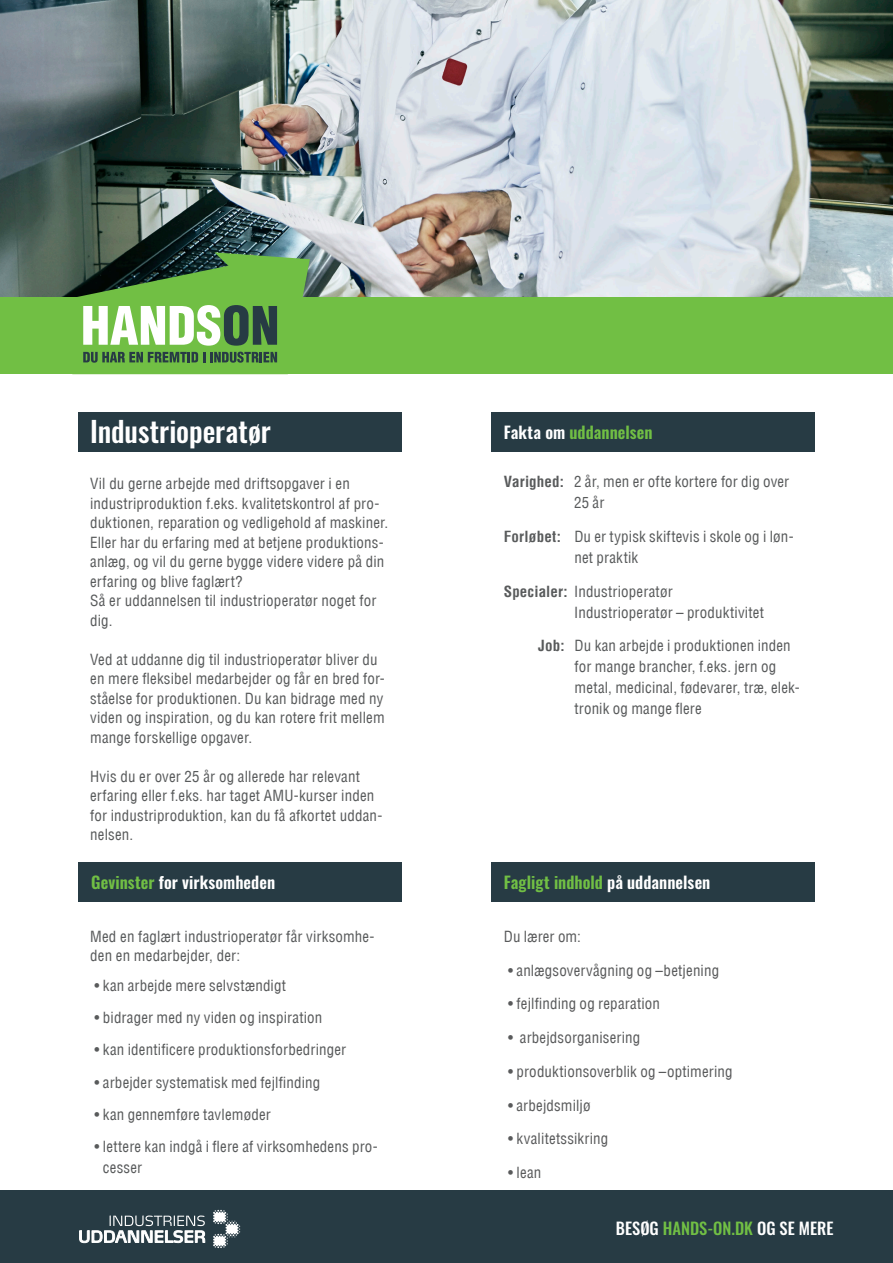
<style>
.page{position:relative;width:893px;height:1263px;background:#fff}
.page>*{position:absolute;margin:0;border:0;box-sizing:border-box;transform-origin:0 0}
.t1{font:500 28.5px "Oswald";color:#fff}
.FAKTA_OVERSKRIFT{font:600 16.5px "Oswald";color:#71bf44}
.FAKTA_OVERSKRIFT-2{font:600 16.5px "Oswald";letter-spacing:.005em;color:#fff}
.Overskrift_3{font:500 16.5px "Oswald";color:#fff}
.Numbered_list_2{font:condensed 15px/19.5px "Helvetica LT";letter-spacing:.01em;color:#585a5b}
.BULLITS{font:condensed 15px "Helvetica LT";letter-spacing:.01em;color:#595a5b}
.Lille_overskrift{font:condensed 15px/19.5px "Helvetica LT";letter-spacing:.01em;color:#585a5b}
.s1{color:#fff}
.s2{font-weight:700}
.s3{color:#71bf44}
</style>
<div class="page">
<div style="left:491px;top:412px;width:323px;height:40px;background:#273b44"></div>
<div style="left:79px;top:412px;width:323px;height:40px;background:#273b44"></div>
<div style="left:491px;top:862px;width:323px;height:40px;background:#273b44"></div>
<div style="left:79px;top:862px;width:323px;height:40px;background:#273b44"></div>
<img style="left:0;top:0;width:893px;height:298px">
<div style="left:0;top:298px;width:893px;height:76px;background:#71bf44"></div>
<svg style="left:72px;top:252px;width:238px;height:111px"></svg>
<div style="left:0;top:1191px;width:893px;height:72px;background:#273b44"></div>
<svg style="left:79px;top:1215px;width:126px;height:29px"></svg>
<svg style="left:213px;top:1210px;width:27px;height:38px"></svg>
<p class="t1" style="left:90px;top:417px;width:182px">Industrioperatør</p>
<p class="FAKTA_OVERSKRIFT" style="left:504px;top:424px;width:150px"><span class="s1">Fakta om</span> uddannelsen</p>
<p class="Numbered_list_2" style="left:90px;top:474px;width:300px">Vil du gerne arbejde med driftsopgaver i en industriproduktion f.eks. kvalitetskontrol af pro&shy;duktionen, reparation og vedligehold af maskiner.<br>Eller har du erfaring med at betjene produktions&shy;anlæg, og vil du gerne bygge videre videre på din erfaring og blive faglært?</p>
<p class="Numbered_list_2" style="left:90px;top:591px;width:288px">Så er uddannelsen til industrioperatør noget for dig.</p>
<p class="Numbered_list_2" style="left:90px;top:649px;width:296px">Ved at uddanne dig til industrioperatør bliver du en mere fleksibel medarbejder og får en bred for&shy;ståelse for produktionen. Du kan bidrage med ny viden og inspiration, og du kan rotere frit mellem mange forskellige opgaver.</p>
<p class="Numbered_list_2" style="left:90px;top:766px;width:271px">Hvis du er over 25 år og allerede har relevant</p>
<p class="Numbered_list_2" style="left:90px;top:786px;width:294px">erfaring eller f.eks. har taget AMU-kurser inden for industriproduktion, kan du få afkortet uddan&shy;nelsen.</p>
<p class="Numbered_list_2" style="left:574px;top:471px;width:217px;line-height:21px;text-indent:-70px"><span class="s2">Varighed:</span> 2 år, men er ofte kortere for dig over<br>25 år</p>
<p class="Numbered_list_2" style="left:574px;top:526px;width:221px;line-height:21px;text-indent:-71px"><span class="s2">Forløbet:</span> Du er typisk skiftevis i skole og i løn&shy;net praktik</p>
<p class="Numbered_list_2" style="left:574px;top:580px;width:191px;line-height:21px;text-indent:-70px"><span class="s2">Specialer:</span> Industrioperatør<br>Industrioperatør – produktivitet</p>
<p class="Numbered_list_2" style="left:575px;top:635px;width:227px;line-height:21px;text-indent:-36px"><span class="s2">Job:</span> Du kan arbejde i produktionen inden for mange brancher, f.eks. jern og metal, medicinal, fødevarer, træ, elek&shy;tronik og mange flere</p>
<p class="FAKTA_OVERSKRIFT-2" style="left:91px;top:873px;width:185px"><span class="s3">Gevinster</span> for virksomheden</p>
<p class="FAKTA_OVERSKRIFT" style="left:504px;top:873px;width:208px">Fagligt indhold <span class="s1">på uddannelsen</span></p>
<p class="BULLITS" style="left:504px;top:927px;width:79px">Du lærer om:</p>
<p class="BULLITS" style="left:508px;top:961px;width:213px">• anlægsovervågning og –betjening</p>
<p class="BULLITS" style="left:508px;top:994px;width:153px">• fejlfinding og reparation</p>
<p class="BULLITS" style="left:508px;top:1028px;width:134px">• arbejdsorganisering</p>
<p class="BULLITS" style="left:508px;top:1062px;width:226px">• produktionsoverblik og –optimering</p>
<p class="BULLITS" style="left:508px;top:1096px;width:84px">• arbejdsmiljø</p>
<p class="BULLITS" style="left:508px;top:1129px;width:102px">• kvalitetssikring</p>
<p class="BULLITS" style="left:508px;top:1163px;width:35px">• lean</p>
<p class="Lille_overskrift" style="left:90px;top:926px;width:286px">Med en faglært industrioperatør får virksomhe&shy;den en medarbejder, der:</p>
<p class="BULLITS" style="left:94px;top:976px;width:193px">• kan arbejde mere selvstændigt</p>
<p class="Numbered_list_2" style="left:94px;top:1008px;width:229px">• bidrager med ny viden og inspiration</p>
<p class="Numbered_list_2" style="left:94px;top:1040px;width:253px">• kan identificere produktionsforbedringer</p>
<p class="Numbered_list_2" style="left:94px;top:1072px;width:227px">• arbejder systematisk med fejlfinding</p>
<p class="Numbered_list_2" style="left:94px;top:1104px;width:178px">• kan gennemføre tavlemøder</p>
<p class="Numbered_list_2" style="left:103px;top:1136px;width:276px;line-height:21px;text-indent:-9px">• lettere kan indgå i flere af virksomhedens pro&shy;cesser</p>
<p class="Overskrift_3" style="left:616px;top:1220px;width:219px">BESØG <span class="s3">HANDS-ON.DK</span> OG SE MERE</p>
</div>
